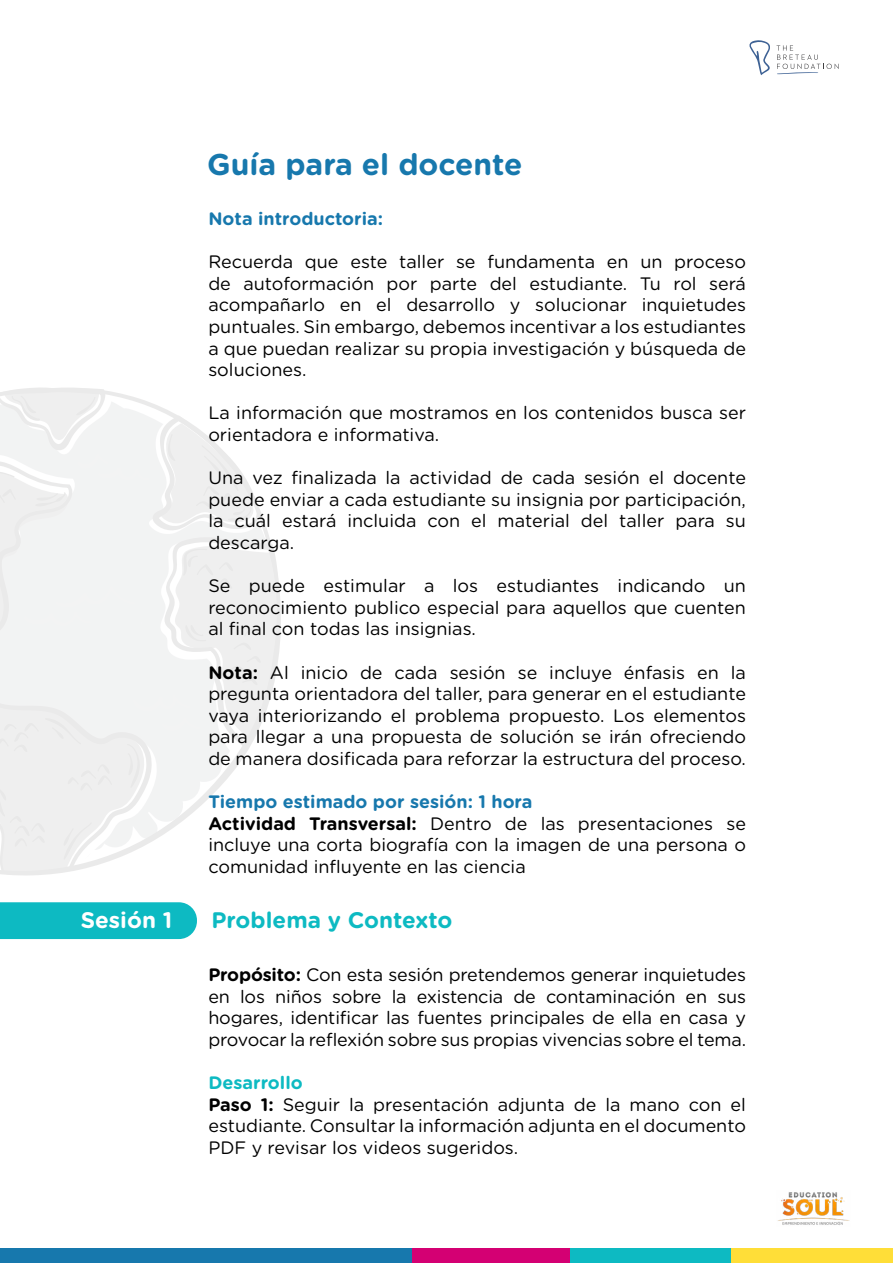
<style>
.page{position:relative;width:893px;height:1263px;background:#fff}
.page>*{position:absolute;margin:0;border:0;box-sizing:border-box;transform-origin:0 0}
.t1{font:700 30px "Gotham Rounded";color:#1778ad}
.t2{font:700 22.5px "Gotham Rounded";color:#0dbac2}
.t3{font:700 22.5px "Gotham Rounded";color:#fff}
.t4{font:18px/21.6px "Gotham Rounded";color:#000;text-align:justify}
.t5{font:700 18px "Gotham Rounded";color:#1778ad}
.s1{font-weight:700}
.s2{font-weight:700;color:#1778ad}
.s3{font-weight:700;color:#0dbac2}
</style>
<div class="page">
<svg style="left:0;top:860px;width:111px;height:16px;fill:#efefef"></svg>
<svg style="left:0;top:387px;width:281px;height:473px"></svg>
<svg style="left:749px;top:40px;width:90px;height:35px"></svg>
<div style="left:0;top:902px;width:197px;height:37px;background:#0dbac2"></div>
<img style="left:778px;top:1192px;width:72px;height:33px">
<div style="left:0;top:1248px;width:412px;height:15px;background:#1778ad"></div>
<div style="left:412px;top:1248px;width:162px;height:15px;background:#d40073"></div>
<div style="left:570px;top:1248px;width:162px;height:15px;background:#0dbac2"></div>
<div style="left:732px;top:1248px;width:161px;height:15px;background:#ffde38"></div>
<h1 class="t1" style="left:207px;top:142px;width:317px">Guía para el docente</h1>
<p class="t5" style="left:208px;top:205px;width:176px">Nota introductoria:</p>
<p class="t4" style="left:208px;top:250px;width:539px">Recuerda que este taller se fundamenta en un proceso de autoformación por parte del estudiante. Tu rol será acompañarlo en el desarrollo y solucionar inquietudes puntuales. Sin embargo, debemos incentivar a los estudiantes a que puedan realizar su propia investigación y búsqueda de soluciones.</p>
<p class="t4" style="left:208px;top:401px;width:539px">La información que mostramos en los contenidos busca ser orientadora e informativa.</p>
<p class="t4" style="left:208px;top:466px;width:539px">Una vez finalizada la actividad de cada sesión el docente puede enviar a cada estudiante su insignia por participación, la cuál estará incluida con el material del taller para su descarga.</p>
<p class="t4" style="left:208px;top:574px;width:539px">Se puede estimular a los estudiantes indicando un reconocimiento publico especial para aquellos que cuenten al final con todas las insignias.</p>
<p class="t4" style="left:208px;top:660px;width:539px"><span class="s1">Nota:</span> Al inicio de cada sesión se incluye énfasis en la pregunta orientadora del taller, para generar en el estudiante vaya interiorizando el problema propuesto. Los elementos para llegar a una propuesta de solución se irán ofreciendo de manera dosificada para reforzar la estructura del proceso.</p>
<p class="t4" style="left:208px;top:790px;width:539px;text-align:left"><span class="s2">Tiempo estimado por sesión: 1 hora<br></span><span class="s1">Actividad Transversal:</span> Dentro de las presentaciones se incluye una corta biografía con la imagen de una persona o comunidad influyente en las ciencia</p>
<p class="t3" style="left:81px;top:904px;width:93px">Sesión 1</p>
<p class="t2" style="left:212px;top:903px;width:242px">Problema y Contexto</p>
<p class="t4" style="left:208px;top:963px;width:539px"><span class="s1">Propósito:</span> Con esta sesión pretendemos generar inquietudes en los niños sobre la existencia de contaminación en sus hogares, identificar las fuentes principales de ella en casa y provocar la reflexión sobre sus propias vivencias sobre el tema.</p>
<p class="t4" style="left:208px;top:1071px;width:539px;text-align:left"><span class="s3">Desarrollo<br></span><span class="s1">Paso 1:</span> Seguir la presentación adjunta de la mano con el estudiante. Consultar la información adjunta en el documento PDF y revisar los videos sugeridos.</p>
</div>
